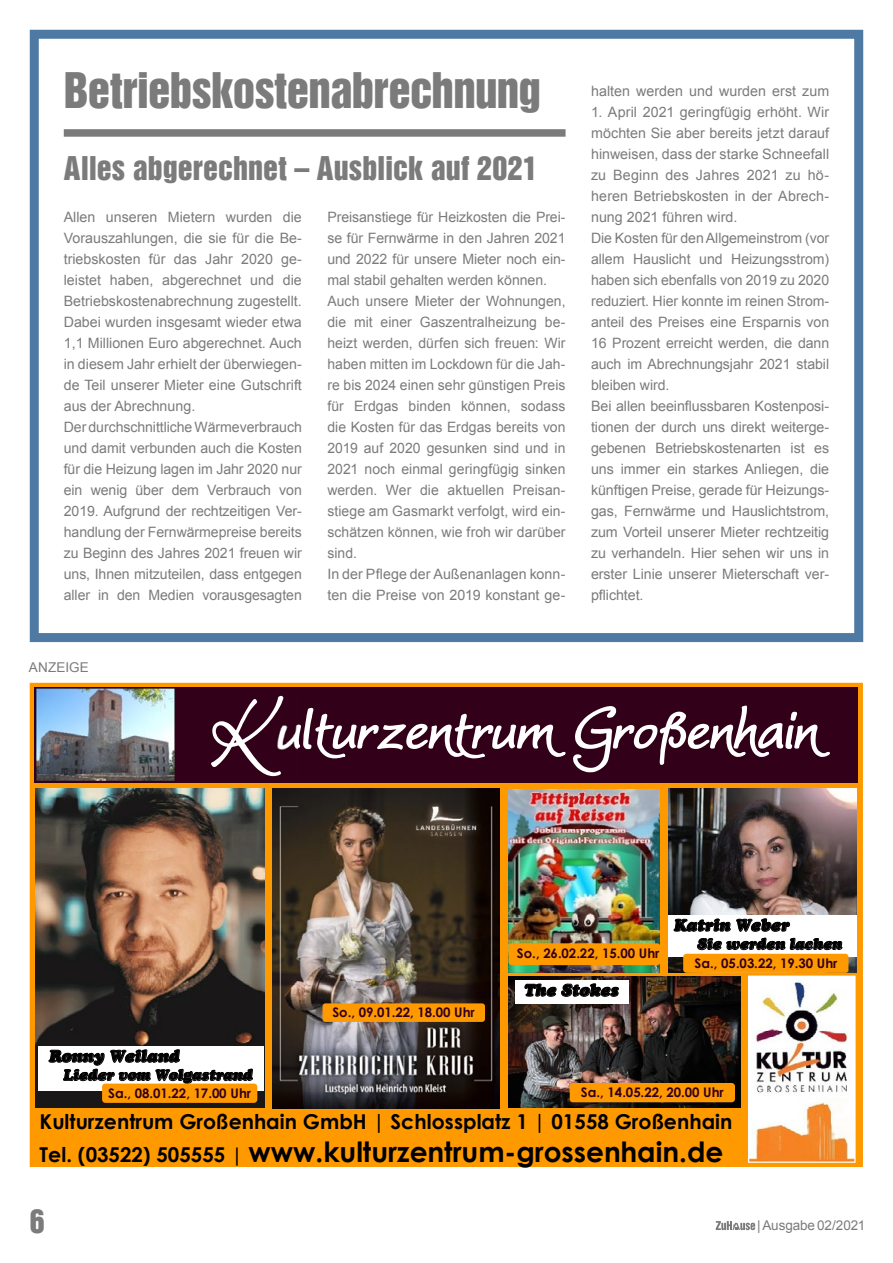
<style>
.page{position:relative;width:893px;height:1263px;background:#fff}
.page>*{position:absolute;margin:0;border:0;box-sizing:border-box;transform-origin:0 0}
.Rubrik_Grau_-_fett{font:45px "Helvetica Inserat LT Std";letter-spacing:-.015em;color:#7a7b7a}
.Überschrift_Grau{font:30px "Helvetica Inserat LT Std";color:#7a7b7a}
.t1{font:700 27.9px "Century Gothic";color:#000}
.t2{font:700 20.55px "Century Gothic";color:#000}
.t3{font:16.35px "Cooper Blk It Hd BT";color:#000}
.t4{font:14.7px "Cooper Blk It Hd BT";color:#000}
.Grundtext_Grau{font:14.25px/21px "Arial";letter-spacing:-.005em;color:#7a7b7a;text-align:justify}
.Grundtext_Grau-2{font:13.5px "Arial";letter-spacing:-.005em;color:#7a7b7a}
.t5{font:700 13.2px "Century Gothic";letter-spacing:-.005em;color:#320019}
.s1{font-size:20.55px}
.s2{font-size:19.65px}
</style>
<div class="page">
<svg style="left:716px;top:1221px;width:39px;height:9px"></svg>
<div style="left:30px;top:30px;width:833px;height:612px;border:9px solid #4e79a3"></div>
<div style="left:32px;top:685px;width:828px;height:479px;background:#f90"></div>
<div style="left:30px;top:683px;width:833px;height:484px;border:5px solid #f90"></div>
<div style="left:34px;top:687px;width:824px;height:96px;background:#320019"></div>
<img style="left:36px;top:689px;width:138px;height:91px">
<img style="left:273px;top:788px;width:226px;height:320px">
<img style="left:669px;top:788px;width:187px;height:184px">
<img style="left:508px;top:789px;width:152px;height:183px">
<img style="left:35px;top:788px;width:230px;height:320px">
<div style="left:39px;top:1046px;width:225px;height:45px;background:#fff"></div>
<svg style="left:211px;top:695px;width:619px;height:82px"></svg>
<div style="left:102px;top:1083px;width:155px;height:20px;background:#f90;border-radius:3px"></div>
<img style="left:750px;top:977px;width:104px;height:184px">
<div style="left:748px;top:975px;width:108px;height:188px;border:1px solid #fff"></div>
<div style="left:508px;top:943px;width:152px;height:22px;background:#f90;border-radius:4px"></div>
<div style="left:322px;top:1003px;width:163px;height:19px;background:#f90;border-radius:3px"></div>
<div style="left:669px;top:915px;width:188px;height:41px;background:#fff"></div>
<div style="left:683px;top:954px;width:165px;height:19px;background:#f90;border-radius:3px"></div>
<img style="left:509px;top:976px;width:231px;height:132px">
<div style="left:570px;top:1083px;width:165px;height:19px;background:#f90;border-radius:3px"></div>
<div style="left:515px;top:980px;width:113px;height:23px;background:#fff"></div>
<div style="left:64px;top:129px;width:502px;height:8px;background:#7a7b7a"></div>
<p class="Rubrik_Grau_-_fett" style="left:64px;top:63px;width:479px">Betriebskostenabrechnung</p>
<p class="Überschrift_Grau" style="left:64px;top:150px;width:475px">Alles abgerechnet – Ausblick auf 2021</p>
<p class="Grundtext_Grau" style="left:327px;top:207px;width:240px">Preisanstiege für Heizkosten die Prei&shy;se für Fernwärme in den Jahren 2021 und 2022 für unsere Mieter noch ein&shy;mal stabil gehalten werden können.</p>
<p class="Grundtext_Grau" style="left:327px;top:291px;width:240px">Auch unsere Mieter der Wohnungen, die mit einer Gaszentralheizung be&shy;heizt werden, dürfen sich freuen: Wir haben mitten im Lockdown für die Jah&shy;re bis 2024 einen sehr günstigen Preis für Erdgas binden können, sodass die Kosten für das Erdgas bereits von 2019 auf 2020 gesunken sind und in 2021 noch einmal geringfügig sinken werden. Wer die aktuellen Preisan&shy;stiege am Gasmarkt verfolgt, wird ein&shy;schätzen können, wie froh wir darüber sind.</p>
<p class="Grundtext_Grau" style="left:327px;top:564px;width:240px">In der Pflege der Außenanlagen konn&shy;ten die Preise von 2019 konstant ge-</p>
<p class="Grundtext_Grau" style="left:64px;top:207px;width:240px">Allen unseren Mietern wurden die Vorauszahlungen, die sie für die Be&shy;triebskosten für das Jahr 2020 ge&shy;leistet haben, abgerechnet und die Betriebskostenabrechnung zugestellt.<br>Dabei wurden insgesamt wieder etwa 1,1 Millionen Euro abgerechnet. Auch in diesem Jahr erhielt der überwiegen&shy;de Teil unserer Mieter eine Gutschrift aus der Abrechnung.</p>
<p class="Grundtext_Grau" style="left:64px;top:417px;width:240px">Der durchschnittliche Wärmeverbrauch und damit verbunden auch die Kosten für die Heizung lagen im Jahr 2020 nur ein wenig über dem Verbrauch von 2019. Aufgrund der rechtzeitigen Ver&shy;handlung der Fernwärmepreise bereits zu Beginn des Jahres 2021 freuen wir uns, Ihnen mitzuteilen, dass entgegen aller in den Medien vorausgesagten</p>
<p class="Grundtext_Grau-2" style="left:29px;top:658px;width:62px">ANZEIGE</p>
<p class="Grundtext_Grau" style="left:591px;top:81px;width:240px">halten werden und wurden erst zum</p>
<p class="Grundtext_Grau" style="left:591px;top:102px;width:240px">1. April 2021 geringfügig erhöht. Wir möchten Sie aber bereits jetzt darauf hinweisen, dass der starke Schneefall zu Beginn des Jahres 2021 zu hö&shy;heren Betriebskosten in der Abrech&shy;nung 2021 führen wird.</p>
<p class="Grundtext_Grau" style="left:591px;top:228px;width:240px">Die Kosten für den Allgemeinstrom (vor allem Hauslicht und Heizungsstrom) haben sich ebenfalls von 2019 zu 2020 reduziert. Hier konnte im reinen Strom&shy;anteil des Preises eine Ersparnis von 16 Prozent erreicht werden, die dann auch im Abrechnungsjahr 2021 stabil bleiben wird.</p>
<p class="Grundtext_Grau" style="left:591px;top:396px;width:240px">Bei allen beeinflussbaren Kostenposi&shy;tionen der durch uns direkt weiterge&shy;gebenen Betriebskostenarten ist es uns immer ein starkes Anliegen, die künftigen Preise, gerade für Heizungs&shy;gas, Fernwärme und Hauslichtstrom, zum Vorteil unserer Mieter rechtzeitig zu verhandeln. Hier sehen wir uns in erster Linie unserer Mieterschaft ver&shy;pflichtet.</p>
<p class="t5" style="left:332px;top:1002px;width:144px">So., 09.01.22, 18.00 Uhr</p>
<p class="t5" style="left:517px;top:943px;width:144px">So., 26.02.22, 15.00 Uhr</p>
<p class="t3" style="left:524px;top:980px;width:96px">The Stokes</p>
<p class="t3" style="left:674px;top:915px;width:117px">Katrin Weber</p>
<p class="t4" style="left:698px;top:935px;width:146px">Sie werden lachen</p>
<p class="t5" style="left:695px;top:953px;width:144px">Sa., 05.03.22, 19.30 Uhr</p>
<p class="t3" style="left:49px;top:1046px;width:132px">Ronny Weiland</p>
<p class="t4" style="left:63px;top:1066px;width:191px">Lieder vom Wolgastrand</p>
<p class="t2" style="left:40px;top:1106px;width:694px">Kulturzentrum Großenhain GmbH | Schlossplatz 1 | 01558 Großenhain</p>
<p class="t1" style="left:40px;top:1130px;width:685px"><span class="s1">Tel. (03522) 505555</span> <span class="s2">|</span> www.kulturzentrum-grossenhain.de</p>
<p class="t5" style="left:581px;top:1082px;width:144px">Sa., 14.05.22, 20.00 Uhr</p>
<p class="t5" style="left:108px;top:1083px;width:144px">Sa., 08.01.22, 17.00 Uhr</p>
<h2 class="Überschrift_Grau" style="left:30px;top:1203px;width:16px">6</h2>
<p class="Grundtext_Grau-2" style="left:757px;top:1216px;width:110px">| Ausgabe 02/2021</p>
</div>
